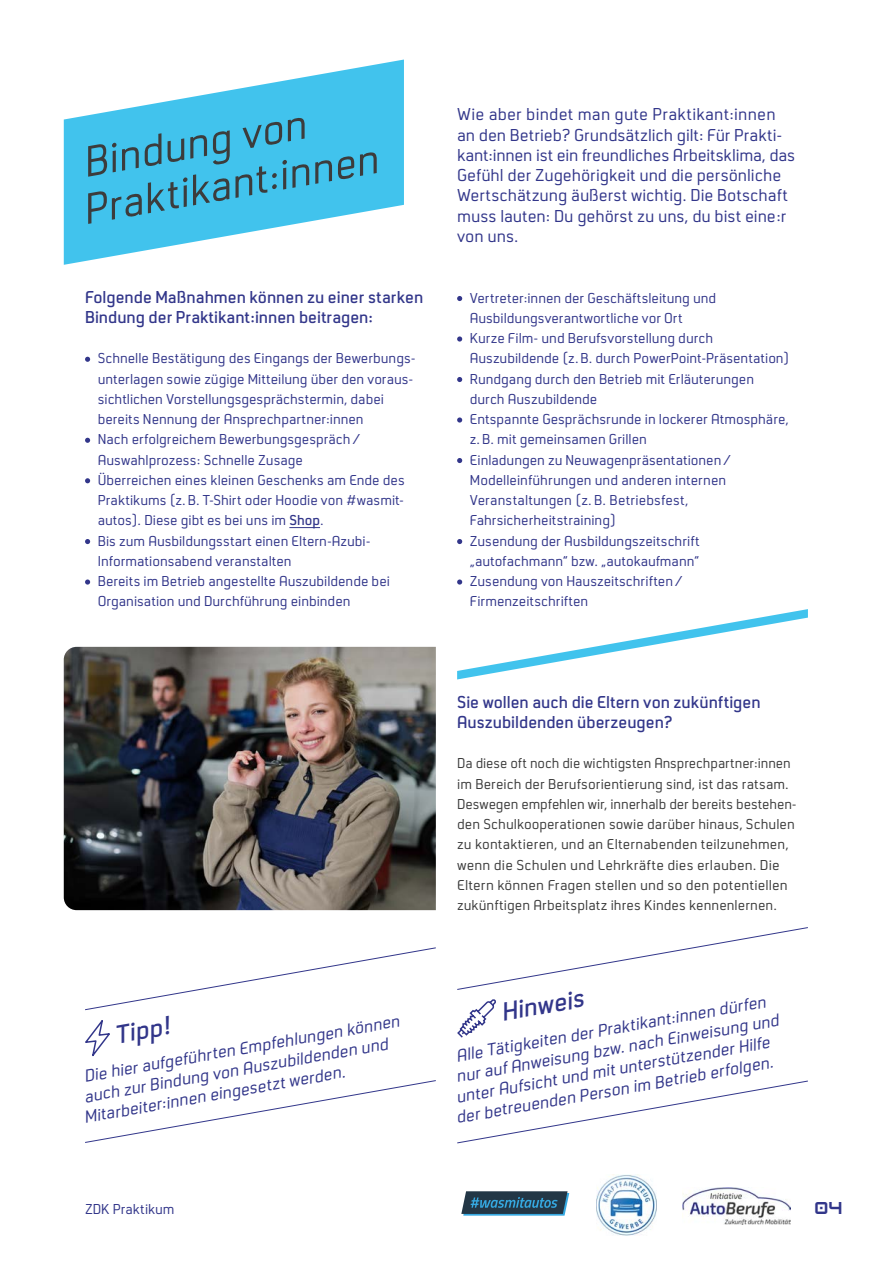
<style>
.page{position:relative;width:893px;height:1263px;background:#fff}
.page>*{position:absolute;margin:0;border:0;box-sizing:border-box;transform-origin:0 0}
.t1{font:italic 45px/46.5px "Neustadt";color:#3c3c3c}
.t2{font:italic 600 27px "Neustadt";color:#32368a}
.t3{font:italic 18px/20.2px "Neustadt";color:#32368a}
.t4{font:18px/20.2px "Neustadt";color:#32368a}
.t5{font:600 18px/20.2px "Neustadt";color:#32368a}
.t6{font:15px/20.2px "Neustadt";color:#32368a}
.t7{font:15px/20.2px "Neustadt";letter-spacing:.005em;color:#3c3c3c}
.t8{font:700 15px "HK Modular";color:#32368a}
.s1{font-weight:600}
</style>
<div class="page">
<img style="left:683px;top:1188px;width:107px;height:36px">
<img style="left:596px;top:1174px;width:61px;height:61px">
<svg style="left:461px;top:1191px;width:108px;height:24px;background:#32586e"></svg>
<img style="left:64px;top:647px;width:372px;height:263px">
<svg style="left:457px;top:296px;width:5px;height:5px"></svg>
<svg style="left:457px;top:336px;width:5px;height:6px"></svg>
<svg style="left:457px;top:377px;width:5px;height:5px"></svg>
<svg style="left:457px;top:417px;width:5px;height:6px"></svg>
<svg style="left:457px;top:458px;width:5px;height:5px"></svg>
<svg style="left:457px;top:539px;width:5px;height:5px"></svg>
<svg style="left:457px;top:579px;width:5px;height:6px"></svg>
<hr style="left:289px;top:527px;width:31px;height:1px;background:#32368a">
<svg style="left:85px;top:357px;width:5px;height:5px"></svg>
<svg style="left:85px;top:438px;width:5px;height:5px"></svg>
<svg style="left:85px;top:478px;width:5px;height:5px"></svg>
<svg style="left:85px;top:539px;width:5px;height:5px"></svg>
<svg style="left:85px;top:579px;width:5px;height:6px"></svg>
<svg style="left:85px;top:1080px;width:351px;height:63px"></svg>
<svg style="left:85px;top:947px;width:351px;height:110px"></svg>
<svg style="left:457px;top:927px;width:351px;height:63px"></svg>
<svg style="left:457px;top:1080px;width:351px;height:64px"></svg>
<svg style="left:457px;top:999px;width:39px;height:39px"></svg>
<svg style="left:457px;top:609px;width:351px;height:70px"></svg>
<svg style="left:64px;top:60px;width:340px;height:205px;fill:#41c3ed"></svg>
<h1 class="t1" style="left:71px;top:142px;width:301px;rotate:-10deg">Bindung von<br>Praktikant:innen</h1>
<p class="t5" style="left:85px;top:287px;width:340px">Folgende Maßnahmen können zu einer starken<br>Bindung der Praktikant:innen beitragen:</p>
<p class="t6" style="left:98px;top:349px;width:319px">Schnelle Bestätigung des Eingangs der Bewerbungs&shy;unterlagen sowie zügige Mitteilung über den voraus&shy;sichtlichen Vorstellungsgesprächstermin, dabei bereits Nennung der Ansprechpartner:innen<br>Nach erfolgreichem Bewerbungsgespräch/ Auswahlprozess: Schnelle Zusage<br>Überreichen eines kleinen Geschenks am Ende des Praktikums (z.B. T-Shirt oder Hoodie von #wasmit&shy;autos). Diese gibt es bei uns im <span class="s1">Shop</span>.<br>Bis zum Ausbildungsstart einen Eltern-Azubi-Informationsabend veranstalten<br>Bereits im Betrieb angestellte Auszubildende bei Organisation und Durchführung einbinden</p>
<h2 class="t2" style="left:112px;top:1021px;width:57px;rotate:-10deg">Tipp!</h2>
<p class="t3" style="left:75px;top:1068px;width:329px;text-indent:7px;rotate:-10deg">Die hier aufgeführten Empfehlungen können auch zur Bindung von Auszubildenden und<br>Mitarbeiter:innen eingesetzt werden.</p>
<p class="t4" style="left:457px;top:105px;width:339px">Wie aber bindet man gute Praktikant:innen an den Betrieb? Grundsätzlich gilt: Für Prakti&shy;kant:innen ist ein freundliches Arbeitsklima, das Gefühl der Zugehörigkeit und die persönliche Wertschätzung äußerst wichtig. Die Botschaft muss lauten: Du gehörst zu uns, du bist eine:r von uns.</p>
<p class="t6" style="left:470px;top:288px;width:321px">Vertreter:innen der Geschäftsleitung und Ausbildungsverantwortliche vor Ort<br>Kurze Film- und Berufsvorstellung durch Auszubildende (z.B. durch PowerPoint-Präsentation)<br>Rundgang durch den Betrieb mit Erläuterungen durch Auszubildende<br>Entspannte Gesprächsrunde in lockerer Atmosphäre, z.B. mit gemeinsamen Grillen<br>Einladungen zu Neuwagenpräsentationen/ Modelleinführungen und anderen internen Veranstaltungen (z. B. Betriebsfest, Fahrsicherheitstraining)<br>Zusendung der Ausbildungszeitschrift „autofachmann“ bzw. „autokaufmann“<br>Zusendung von Hauszeitschriften/ Firmenzeitschriften</p>
<p class="t5" style="left:457px;top:692px;width:305px">Sie wollen auch die Eltern von zukünftigen<br>Auszubildenden überzeugen?</p>
<p class="t7" style="left:457px;top:754px;width:341px">Da diese oft noch die wichtigsten Ansprechpartner:innen im Bereich der Berufsorientierung sind, ist das ratsam.<br>Deswegen empfehlen wir, innerhalb der bereits bestehen&shy;den Schulkooperationen sowie darüber hinaus, Schulen zu kontaktieren, und an Elternabenden teilzunehmen, wenn die Schulen und Lehrkräfte dies erlauben. Die Eltern können Fragen stellen und so den potentiellen zukünftigen Arbeitsplatz ihres Kindes kennenlernen.</p>
<h2 class="t2" style="left:499px;top:998px;width:85px;rotate:-10deg">Hinweis</h2>
<p class="t3" style="left:454px;top:1046px;width:316px;rotate:-10deg">Alle Tätigkeiten der Praktikant:innen dürfen</p>
<p class="t3" style="left:454px;top:1067px;width:329px;rotate:-10deg">nur auf Anweisung bzw. nach Einweisung und</p>
<p class="t3" style="left:454px;top:1087px;width:320px;rotate:-10deg">unter Aufsicht und mit unterstützender Hilfe</p>
<p class="t3" style="left:454px;top:1108px;width:323px;rotate:-10deg">der betreuenden Person im Betrieb erfolgen.</p>
<p class="t6" style="left:85px;top:1199px;width:91px">ZDK Praktikum</p>
<p class="t8" style="left:815px;top:1198px;width:28px">04</p>
</div>
